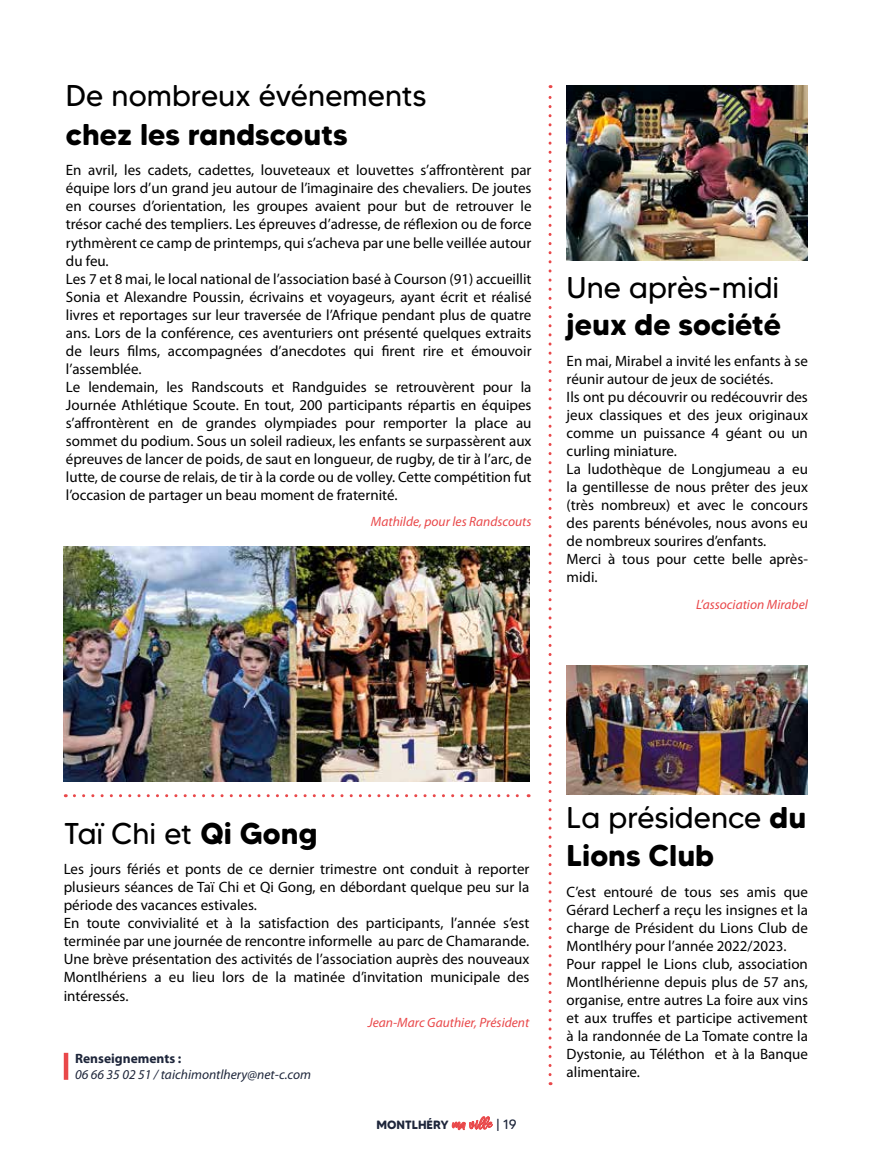
<style>
.page{position:relative;width:893px;height:1149px;background:#fff}
.page>*{position:absolute;margin:0;border:0;box-sizing:border-box;transform-origin:0 0}
.t1{font:30px/37.5px "MADE Tommy Soft";color:#000}
.t2{font:700 30px "MADE Tommy Soft";color:#000}
.t3{font:15px/18px "Myriad Pro";color:#000}
.t4{font:italic 13.5px "Myriad Pro";color:#e9484a}
.t5{font:italic 13.5px "Myriad Pro";color:#1e263b}
.t6{font:700 13.5px "Myriad Pro";color:#1e263b}
.t7{font:700 12px "MADE Tommy Soft";color:#1e263b}
.s1{font-weight:700}
.s2{font-family:"raustila";font-weight:400;font-size:15px;color:#e9484a}
.s3{font-weight:400;font-size:13.5px}
</style>
<div class="page">
<svg style="left:549px;top:85px;width:3px;height:989px"></svg>
<img style="left:567px;top:665px;width:241px;height:129px">
<img style="left:64px;top:546px;width:466px;height:235px">
<img style="left:567px;top:85px;width:241px;height:175px">
<svg style="left:74px;top:794px;width:455px;height:3px"></svg>
<hr style="left:64px;top:1052px;width:4px;height:27px;background:#e9484a">
<h1 class="t1" style="left:66px;top:77px;width:362px">De nombreux événements</h1>
<h1 class="t2" style="left:66px;top:115px;width:283px">chez les randscouts</h1>
<p class="t3" style="left:66px;top:161px;width:467px">En avril, les cadets, cadettes, louveteaux et louvettes s’affrontèrent par équipe lors d’un grand jeu autour de l’imaginaire des chevaliers. De joutes en courses d’orientation, les groupes avaient pour but de retrouver le trésor caché des templiers. Les épreuves d’adresse, de réflexion ou de force rythmèrent ce camp de printemps, qui s’acheva par une belle veillée autour du feu.<br>Les 7 et 8 mai, le local national de l’association basé à Courson (91) accueillit Sonia et Alexandre Poussin, écrivains et voyageurs, ayant écrit et réalisé livres et reportages sur leur traversée de l’Afrique pendant plus de quatre ans. Lors de la conférence, ces aventuriers ont présenté quelques extraits de leurs films, accompagnées d’anecdotes qui firent rire et émouvoir l’assemblée.<br>Le lendemain, les Randscouts et Randguides se retrouvèrent pour la Journée Athlétique Scoute. En tout, 200 participants répartis en équipes s’affrontèrent en de grandes olympiades pour remporter la place au sommet du podium. Sous un soleil radieux, les enfants se surpassèrent aux épreuves de lancer de poids, de saut en longueur, de rugby, de tir à l’arc, de lutte, de course de relais, de tir à la corde ou de volley. Cette compétition fut l’occasion de partager un beau moment de fraternité.</p>
<p class="t4" style="left:371px;top:513px;width:162px">Mathilde, pour les Randscouts</p>
<h1 class="t1" style="left:567px;top:268px;width:214px">Une après-midi</h1>
<h1 class="t2" style="left:567px;top:306px;width:216px">jeux de société</h1>
<p class="t3" style="left:567px;top:352px;width:243px">En mai, Mirabel a invité les enfants à se réunir autour de jeux de sociétés.<br>Ils ont pu découvrir ou redécouvrir des jeux classiques et des jeux originaux comme un puissance 4 géant ou un curling miniature.<br>La ludothèque de Longjumeau a eu la gentillesse de nous prêter des jeux (très nombreux) et avec le concours des parents bénévoles, nous avons eu de nombreux sourires d’enfants.<br>Merci à tous pour cette belle après&shy;midi.</p>
<p class="t4" style="left:696px;top:595px;width:113px">L’association Mirabel</p>
<h1 class="t1" style="left:64px;top:813px;width:255px">Taï Chi et <span class="s1">Qi Gong</span></h1>
<p class="t3" style="left:64px;top:859px;width:467px">Les jours fériés et ponts de ce dernier trimestre ont conduit à reporter plusieurs séances de Taï Chi et Qi Gong, en débordant quelque peu sur la période des vacances estivales.<br>En toute convivialité et à la satisfaction des participants, l’année s’est terminée par une journée de rencontre informelle au parc de Chamarande.<br>Une brève présentation des activités de l’association auprès des nouveaux Montlhériens a eu lieu lors de la matinée d’invitation municipale des intéressés.</p>
<p class="t4" style="left:368px;top:1013px;width:163px">Jean-Marc Gauthier, Président</p>
<p class="t6" style="left:75px;top:1049px;width:108px">Renseignements :</p>
<p class="t5" style="left:75px;top:1065px;width:237px">06 66 35 02 51 / taichimontlhery@net-c.com</p>
<p class="t7" style="left:376px;top:1117px;width:142px">MONTLHÉRY <span class="s2">ma ville</span> <span class="s3">| 19</span></p>
<h1 class="t1" style="left:567px;top:798px;width:241px">La présidence <span class="s1">du<br>Lions Club</span></h1>
<p class="t3" style="left:567px;top:882px;width:243px">C’est entouré de tous ses amis que Gérard Lecherf a reçu les insignes et la charge de Président du Lions Club de Montlhéry pour l’année 2022/2023.<br>Pour rappel le Lions club, association Montlhérienne depuis plus de 57 ans, organise, entre autres La foire aux vins et aux truffes et participe activement à la randonnée de La Tomate contre la Dystonie, au Téléthon et à la Banque alimentaire.</p>
</div>
